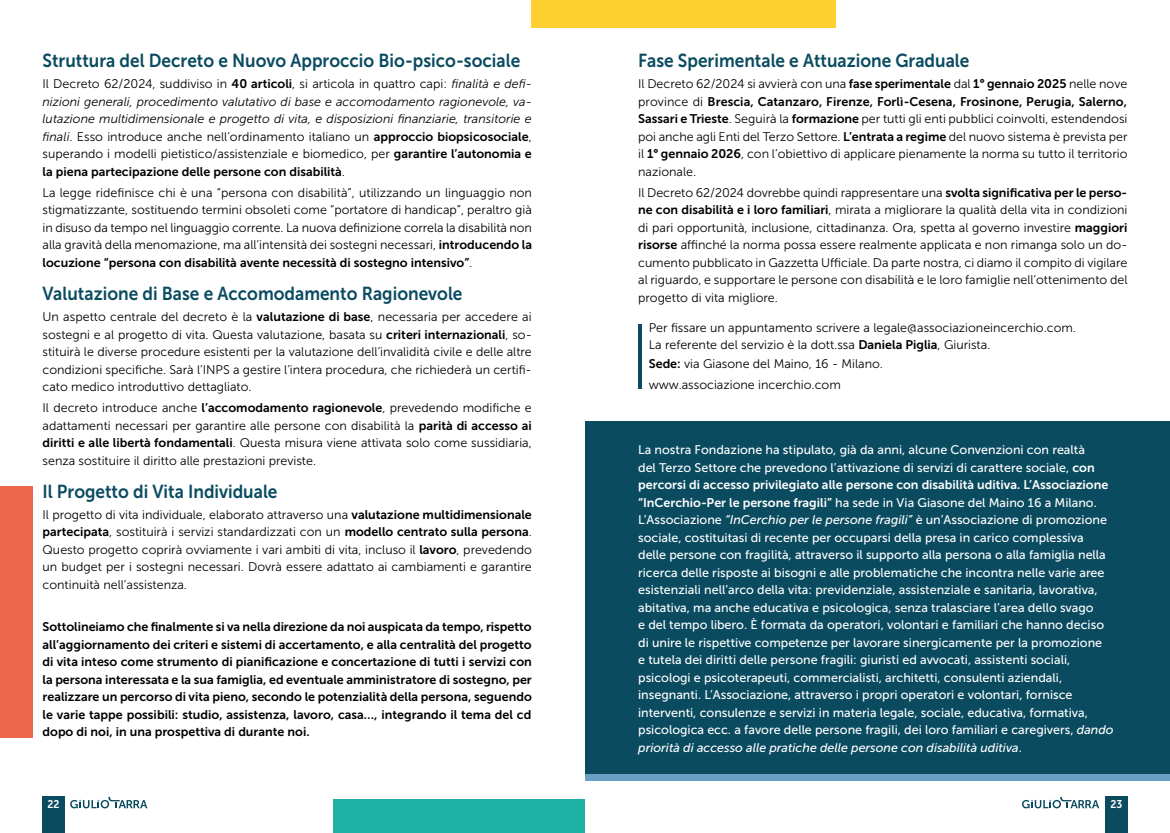
<style>
.page{position:relative;width:1170px;height:833px;background:#fff}
.page>*{position:absolute;margin:0;border:0;box-sizing:border-box;transform-origin:0 0}
.t1{font:18.75px "Museo Sans 700";color:#0a4b60;scale:.92 1}
.t2{font:12.5px/17.5px "Museo Sans 300";color:#000;text-align:justify}
.t3{font:12.5px/17.5px "Museo Sans 500";color:#fff}
.t4{font:12.5px/17.5px "Museo Sans 700";color:#000;text-align:justify}
.t5{font:italic 12.5px/17.5px "Museo Sans 300";color:#000;text-align:justify}
.t6{font:12.5px "Museo Sans 700";color:#fff}
.t7{font:11.25px "Museo Sans 700";color:#fff;scale:.92 1}
.s1{font-style:normal}
.s2{font-family:"Museo Sans 700";font-style:normal}
.s3{font-family:"Museo Sans 300"}
.s4{font-family:"Museo Sans 700"}
.s5{font-style:italic}
</style>
<div class="page">
<div style="left:531px;top:0;width:305px;height:27px;background:#fed130"></div>
<div style="left:0;top:485px;width:32px;height:252px;background:#ef664e"></div>
<div style="left:333px;top:799px;width:252px;height:34px;background:#1cb3a4"></div>
<hr style="left:638px;top:324px;width:3px;height:65px;background:#0a4b60">
<div style="left:586px;top:422px;width:583px;height:355px;background:#0a4b60"></div>
<div style="left:585px;top:774px;width:584px;height:6px;background:#6b9fc4"></div>
<svg style="left:1022px;top:797px;width:77px;height:11px"></svg>
<svg style="left:70px;top:797px;width:77px;height:11px"></svg>
<div style="left:1105px;top:797px;width:22px;height:36px;background:#0a4b60"></div>
<div style="left:43px;top:797px;width:22px;height:36px;background:#0a4b60"></div>
<h1 class="t1" style="left:43px;top:50px;width:520px">Struttura del Decreto e Nuovo Approccio Bio-psico-sociale</h1>
<p class="t5" style="left:43px;top:75px;width:491px"><span class="s1">Il Decreto 62/2024, suddiviso in</span> <span class="s2">40 articoli</span><span class="s1">, si articola in quattro capi:</span> finalità e defi&shy;nizioni generali, procedimento valutativo di base e accomodamento ragionevole, va&shy;lutazione multidimensionale e progetto di vita, e disposizioni finanziarie, transitorie e finali<span class="s1">. Esso introduce anche nell’ordinamento italiano un</span> <span class="s2">approccio biopsicosociale</span><span class="s1">, superando i modelli pietistico/assistenziale e biomedico, per</span> <span class="s2">garantire l’autonomia e</span></p>
<p class="t4" style="left:43px;top:163px;width:304px">la piena partecipazione delle persone con disabilità<span class="s3">.</span></p>
<p class="t2" style="left:43px;top:184px;width:491px">La legge ridefinisce chi è una “persona con disabilità”, utilizzando un linguaggio non stigmatizzante, sostituendo termini obsoleti come “portatore di handicap”, peraltro già in disuso da tempo nel linguaggio corrente. La nuova definizione correla la disabilità non alla gravità della menomazione, ma all’intensità dei sostegni necessari, <span class="s4">introducendo la</span></p>
<p class="t4" style="left:43px;top:254px;width:431px">locuzione “persona con disabilità avente necessità di sostegno intensivo”<span class="s3">.</span></p>
<h1 class="t1" style="left:43px;top:283px;width:458px">Valutazione di Base e Accomodamento Ragionevole</h1>
<p class="t2" style="left:43px;top:308px;width:491px">Un aspetto centrale del decreto è la <span class="s4">valutazione di base</span>, necessaria per accedere ai sostegni e al progetto di vita. Questa valutazione, basata su <span class="s4">criteri internazionali</span>, so&shy;stituirà le diverse procedure esistenti per la valutazione dell’invalidità civile e delle altre condizioni specifiche. Sarà l’INPS a gestire l’intera procedura, che richiederà un certifi&shy;cato medico introduttivo dettagliato.</p>
<p class="t2" style="left:43px;top:399px;width:491px">Il decreto introduce anche <span class="s4">l’accomodamento ragionevole</span>, prevedendo modifiche e adattamenti necessari per garantire alle persone con disabilità la <span class="s4">parità di accesso ai diritti e alle libertà fondamentali</span>. Questa misura viene attivata solo come sussidiaria, senza sostituire il diritto alle prestazioni previste.</p>
<h1 class="t1" style="left:43px;top:481px;width:257px">Il Progetto di Vita Individuale</h1>
<p class="t2" style="left:43px;top:506px;width:491px">Il progetto di vita individuale, elaborato attraverso una <span class="s4">valutazione multidimensionale partecipata</span>, sostituirà i servizi standardizzati con un <span class="s4">modello centrato sulla persona</span>.<br>Questo progetto coprirà ovviamente i vari ambiti di vita, incluso il <span class="s4">lavoro</span>, prevedendo un budget per i sostegni necessari. Dovrà essere adattato ai cambiamenti e garantire continuità nell’assistenza.</p>
<p class="t4" style="left:43px;top:618px;width:491px">Sottolineiamo che finalmente si va nella direzione da noi auspicata da tempo, rispetto all’aggiornamento dei criteri e sistemi di accertamento, e alla centralità del progetto di vita inteso come strumento di pianificazione e concertazione di tutti i servizi con la persona interessata e la sua famiglia, ed eventuale amministratore di sostegno, per realizzare un percorso di vita pieno, secondo le potenzialità della persona, seguendo le varie tappe possibili: studio, assistenza, lavoro, casa…, integrando il tema del cd dopo di noi, in una prospettiva di durante noi.</p>
<h1 class="t1" style="left:638px;top:50px;width:361px">Fase Sperimentale e Attuazione Graduale</h1>
<p class="t2" style="left:638px;top:75px;width:490px">Il Decreto 62/2024 si avvierà con una <span class="s4">fase sperimentale</span> dal <span class="s4">1° gennaio 2025</span> nelle nove</p>
<p class="t4" style="left:638px;top:93px;width:490px"><span class="s3">province di</span> Brescia, Catanzaro, Firenze, Forlì-Cesena, Frosinone, Perugia, Salerno,</p>
<p class="t2" style="left:638px;top:110px;width:491px"><span class="s4">Sassari e Trieste</span>. Seguirà la <span class="s4">formazione</span> per tutti gli enti pubblici coinvolti, estendendosi poi anche agli Enti del Terzo Settore. <span class="s4">L’entrata a regime</span> del nuovo sistema è prevista per il <span class="s4">1° gennaio 2026</span>, con l’obiettivo di applicare pienamente la norma su tutto il territorio nazionale.</p>
<p class="t2" style="left:638px;top:184px;width:491px">Il Decreto 62/2024 dovrebbe quindi rappresentare una <span class="s4">svolta significativa per le perso&shy;ne con disabilità e i loro familiari</span>, mirata a migliorare la qualità della vita in condizioni di pari opportunità, inclusione, cittadinanza. Ora, spetta al governo investire <span class="s4">maggiori risorse</span> affinché la norma possa essere realmente applicata e non rimanga solo un do&shy;cumento pubblicato in Gazzetta Ufficiale. Da parte nostra, ci diamo il compito di vigilare al riguardo, e supportare le persone con disabilità e le loro famiglie nell’ottenimento del progetto di vita migliore.</p>
<p class="t2" style="left:648px;top:320px;width:428px;line-height:16.2px">Per fissare un appuntamento scrivere a legale@associazioneincerchio.com.<br>La referente del servizio è la dott.ssa <span class="s4">Daniela Piglia</span>, Giurista.</p>
<p class="t2" style="left:648px;top:354px;width:236px;line-height:21px"><span class="s4">Sede:</span> via Giasone del Maino, 16 - Milano. www.associazione incerchio.com</p>
<p class="t3" style="left:638px;top:441px;width:458px">La nostra Fondazione ha stipulato, già da anni, alcune Convenzioni con realtà del Terzo Settore che prevedono l’attivazione di servizi di carattere sociale, <span class="s4">con</span></p>
<p class="t6" style="left:638px;top:478px;width:471px">percorsi di accesso privilegiato alle persone con disabilità uditiva. L’Associazione</p>
<p class="t3" style="left:638px;top:493px;width:477px"><span class="s4">“InCerchio-Per le persone fragili”</span> ha sede in Via Giasone del Maino 16 a Milano.<br>L’Associazione <span class="s5">“InCerchio per le persone fragili”</span> è un’Associazione di promozione sociale, costituitasi di recente per occuparsi della presa in carico complessiva delle persone con fragilità, attraverso il supporto alla persona o alla famiglia nella ricerca delle risposte ai bisogni e alle problematiche che incontra nelle varie aree esistenziali nell’arco della vita: previdenziale, assistenziale e sanitaria, lavorativa, abitativa, ma anche educativa e psicologica, senza tralasciare l’area dello svago<br>e del tempo libero. È formata da operatori, volontari e familiari che hanno deciso di unire le rispettive competenze per lavorare sinergicamente per la promozione<br>e tutela dei diritti delle persone fragili: giuristi ed avvocati, assistenti sociali, psicologi e psicoterapeuti, commercialisti, architetti, consulenti aziendali, insegnanti. L’Associazione, attraverso i propri operatori e volontari, fornisce interventi, consulenze e servizi in materia legale, sociale, educativa, formativa, psicologica ecc. a favore delle persone fragili, dei loro familiari e caregivers, <span class="s5">dando priorità di accesso alle pratiche delle persone con disabilità uditiva</span>.</p>
<p class="t7" style="left:48px;top:798px;width:15px">22</p>
<p class="t7" style="left:1110px;top:798px;width:14px">23</p>
</div>
